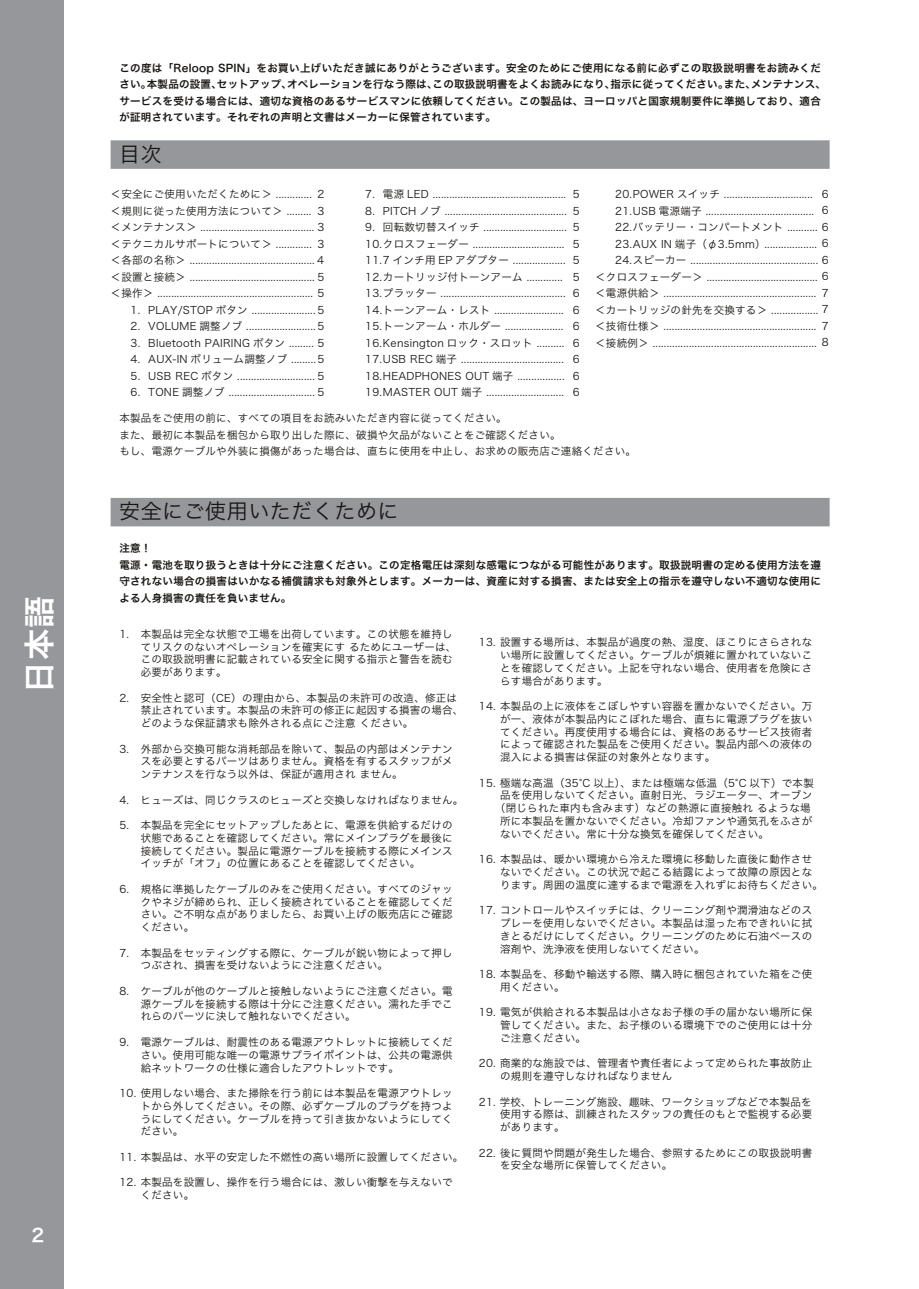
<style>
.page{position:relative;width:919px;height:1289px;background:#fff}
.page>*{position:absolute;margin:0;border:0;box-sizing:border-box;transform-origin:0 0}
.t1{font:31.65px "Hira Kaku Pro W6";color:#fff}
.t2{font:21px "Hira Kaku Pro W3";letter-spacing:.025em;color:#191715}
.t3{font:18px "Hira Kaku Pro W6";color:#fff}
.t4{font:10.5px/12.8px "Hira Kaku Pro W3";letter-spacing:.025em;color:#191715}
.t5{font:10.5px/16.5px "Hira Kaku Pro W6";letter-spacing:.03em;color:#191715}
</style>
<div class="page">
<div style="left:0;top:0;width:64px;height:1288px;background:#96979b"></div>
<div style="left:111px;top:140px;width:718px;height:29px;background:#96979b"></div>
<div style="left:111px;top:498px;width:718px;height:28px;background:#96979b"></div>
<h1 class="t1" style="left:11px;top:692px;width:98px;rotate:-90deg">日本語</h1>
<h3 class="t3" style="left:31px;top:1218px;width:14px">2</h3>
<p class="t5" style="left:119px;top:59px;width:708px">この度は「Reloop SPIN」をお買い上げいただき誠にありがとうございます。安全のためにご使用になる前に必ずこの取扱説明書をお読みください。本製品の設置、セットアップ、オペレーションを行なう際は、この取扱説明書をよくお読みになり、指示に従ってください。また、メンテナンス、サービスを受ける場合には、適切な資格のあるサービスマンに依頼してください。この製品は、ヨーロッパと国家規制要件に準拠しており、適合が証明されています。それぞれの声明と文書はメーカーに保管されています。</p>
<h2 class="t2" style="left:119px;top:135px;width:44px">目次</h2>
<p class="t4" style="left:111px;top:185px;width:215px;line-height:16.5px">＜安全にご使用いただくために＞ .............＜規則に従った使用方法について＞ .........＜メンテナンス＞ ......................................... 3＜テクニカルサポートについて＞ .............＜各部の名称＞ ............................................. 4＜設置と接続＞ ............................................. 5＜操作＞ ........................................................ 5</p>
<p class="t4" style="left:131px;top:303px;width:195px">1. PLAY/STOP ボタン .......................5</p>
<p class="t4" style="left:131px;top:319px;width:195px">2. VOLUME 調整ノブ .........................5</p>
<p class="t4" style="left:131px;top:335px;width:195px">3. Bluetooth PAIRING ボタン ......... 5</p>
<p class="t4" style="left:131px;top:352px;width:195px">4. AUX-IN ボリューム調整ノブ .........5</p>
<p class="t4" style="left:131px;top:368px;width:195px">5. USB REC ボタン ............................ 5</p>
<p class="t4" style="left:131px;top:385px;width:195px">6. TONE 調整ノブ ............................... 5</p>
<p class="t4" style="left:317px;top:185px;width:8px;line-height:16.5px">2<br>3</p>
<p class="t4" style="left:317px;top:236px;width:8px">3</p>
<p class="t4" style="left:365px;top:187px;width:202px">7. 電源 LED ................................................</p>
<p class="t4" style="left:365px;top:203px;width:203px">8. PITCH ノブ ............................................</p>
<p class="t4" style="left:365px;top:220px;width:203px">9. 回転数切替スイッチ ..............................</p>
<p class="t4" style="left:365px;top:236px;width:201px">10. クロスフェーダー .................................</p>
<p class="t4" style="left:365px;top:253px;width:202px">11. 7 インチ用 EP アダプター ...................</p>
<p class="t4" style="left:365px;top:269px;width:199px">12. カートリッジ付トーンアーム .............</p>
<p class="t4" style="left:365px;top:286px;width:202px">13. プラッター .............................................</p>
<p class="t4" style="left:365px;top:302px;width:200px">14. トーンアーム・レスト .........................</p>
<p class="t4" style="left:365px;top:319px;width:199px">15. トーンアーム・ホルダー .....................</p>
<p class="t4" style="left:365px;top:335px;width:200px">16. Kensington ロック・スロット ..........</p>
<p class="t4" style="left:365px;top:352px;width:200px">17. USB REC 端子 .....................................</p>
<p class="t4" style="left:365px;top:368px;width:201px">18. HEADPHONES OUT 端子 .................</p>
<p class="t4" style="left:365px;top:385px;width:200px">19. MASTER OUT 端子 ............................</p>
<p class="t4" style="left:572px;top:185px;width:8px;line-height:16.5px;text-align:justify">5<br>5<br>5<br>5<br>5<br>5<br>6<br>6<br>6<br>6<br>6<br>6<br>6</p>
<p class="t4" style="left:821px;top:185px;width:8px;line-height:16.5px">6<br>6</p>
<p class="t4" style="left:615px;top:187px;width:199px">20. POWER スイッチ ................................</p>
<p class="t4" style="left:615px;top:203px;width:200px">21. USB 電源端子 .......................................</p>
<p class="t4" style="left:615px;top:220px;width:215px">22. バッテリー・コンパートメント ........... 6</p>
<p class="t4" style="left:615px;top:236px;width:203px">23. AUX IN 端子（φ3.5mm）...................</p>
<p class="t4" style="left:595px;top:251px;width:235px;line-height:16.5px;text-indent:20px">24. スピーカー .............................................. 6＜クロスフェーダー＞ ........................................ 6＜電源供給＞ .......................................................＜カートリッジの針先を交換する＞ ................. 7＜技術仕様＞ .......................................................＜接続例＞ ...........................................................</p>
<p class="t4" style="left:821px;top:236px;width:8px">6</p>
<p class="t4" style="left:821px;top:286px;width:8px">7</p>
<p class="t4" style="left:821px;top:317px;width:8px;line-height:16.5px">7<br>8</p>
<p class="t4" style="left:119px;top:409px;width:518px;line-height:16.5px">本製品をご使用の前に、すべての項目をお読みいただき内容に従ってください。<br>また、最初に本製品を梱包から取り出した際に、破損や欠品がないことをご確認ください。<br>もし、電源ケーブルや外装に損傷があった場合は、直ちに使用を中止し、お求めの販売店ご連絡ください。</p>
<h2 class="t2" style="left:119px;top:492px;width:281px">安全にご使用いただくために</h2>
<p class="t5" style="left:119px;top:539px;width:703px">注意！<br>電源・電池を取り扱うときは十分にご注意ください。この定格電圧は深刻な感電につながる可能性があります。取扱説明書の定める使用方法を遵守されない場合の損害はいかなる補償請求も対象外とします。メーカーは、資産に対する損害、または安全上の指示を遵守しない不適切な使用による人身損害の責任を負いません。</p>
<p class="t4" style="left:141px;top:626px;width:317px;text-indent:-21px">1. 本製品は完全な状態で工場を出荷しています。この状態を維持してリスクのないオペレーションを確実にす るためにユーザーは、この取扱説明書に記載されている安全に関する指示と警告を読む必要があります。</p>
<p class="t4" style="left:141px;top:690px;width:324px;text-indent:-21px">2. 安全性と認可（CE）の理由から、本製品の未許可の改造、修正は禁止されています。本製品の未許可の修正に起因する損害の場合、どのような保証請求も除外される点にご注意 ください。</p>
<p class="t4" style="left:141px;top:741px;width:313px;text-align:justify;text-indent:-21px">3. 外部から交換可能な消耗部品を除いて、製品の内部はメンテナンスを必要とするパーツはありません。資格を有するスタッフがメンテナンスを行なう以外は、保証が適用され ません。</p>
<p class="t4" style="left:119px;top:792px;width:345px">4. ヒューズは、同じクラスのヒューズと交換しなければなりません。</p>
<p class="t4" style="left:141px;top:818px;width:313px;text-align:justify;text-indent:-21px">5. 本製品を完全にセットアップしたあとに、電源を供給するだけの状態であることを確認してください。常にメインプラグを最後に接続してください。製品に電源ケーブルを接続する際にメインスイッチが「オフ」の位置にあることを確認してください。</p>
<p class="t4" style="left:141px;top:881px;width:313px;text-align:justify;text-indent:-21px">6. 規格に準拠したケーブルのみをご使用ください。すべてのジャックやネジが締められ、正しく接続されていることを確認してください。ご不明な点がありましたら、お買い上げの販売店にご確認ください。</p>
<p class="t4" style="left:141px;top:945px;width:313px;text-indent:-21px">7. 本製品をセッティングする際に、ケーブルが鋭い物によって押しつぶされ、損害を受けないようにご注意ください。</p>
<p class="t4" style="left:141px;top:983px;width:313px;text-align:justify;text-indent:-21px">8. ケーブルが他のケーブルと接触しないようにご注意ください。電源ケーブルを接続する際は十分にご注意ください。濡れた手でこれらのパーツに決して触れないでください。</p>
<p class="t4" style="left:141px;top:1034px;width:313px;text-align:justify;text-indent:-21px">9. 電源ケーブルは、耐震性のある電源アウトレットに接続してください。使用可能な唯一の電源サプライポイントは、公共の電源供給ネットワークの仕様に適合したアウトレットです。</p>
<p class="t4" style="left:141px;top:1085px;width:313px;text-align:justify;text-indent:-21px">10. 使用しない場合、また掃除を行う前には本製品を電源アウトレットから外してください。その際、必ずケーブルのプラグを持つようにしてください。ケーブルを持って引き抜かないようにしてください。</p>
<p class="t4" style="left:119px;top:1149px;width:345px">11. 本製品は、水平の安定した不燃性の高い場所に設置してください。</p>
<p class="t4" style="left:141px;top:1175px;width:313px;text-indent:-21px">12. 本製品を設置し、操作を行う場合には、激しい衝撃を与えないでください。</p>
<p class="t4" style="left:500px;top:635px;width:313px;text-align:justify;text-indent:-21px">13. 設置する場所は、本製品が過度の熱、湿度、ほこりにさらされない場所に設置してください。ケーブルが煩雑に置かれていないことを確認してください。上記を守れない場合、使用者を危険にさらす場合があります。</p>
<p class="t4" style="left:500px;top:699px;width:313px;text-align:justify;text-indent:-21px">14. 本製品の上に液体をこぼしやすい容器を置かないでください。万が一、液体が本製品内にこぼれた場合、直ちに電源プラグを抜いてください。再度使用する場合には、資格のあるサービス技術者によって確認された製品をご使用ください。製品内部への液体の混入による損害は保証の対象外となります。</p>
<p class="t4" style="left:479px;top:775px;width:336px">15. 極端な高温（35°C 以上）、または極端な低温（5°C 以下）で本製</p>
<p class="t4" style="left:500px;top:788px;width:313px">品を使用しないてください。直射日光、ラジエーター、オーブン</p>
<p class="t4" style="left:495px;top:801px;width:317px">（閉じられた車内も含みます）などの熱源に直接触れ るような場</p>
<p class="t4" style="left:500px;top:813px;width:313px">所に本製品を置かないでください。冷却ファンや通気孔をふさが</p>
<p class="t4" style="left:500px;top:826px;width:270px">ないでください。常に十分な換気を確保してください。</p>
<p class="t4" style="left:500px;top:852px;width:324px;text-indent:-21px">16. 本製品は、暖かい環境から冷えた環境に移動した直後に動作させないでください。この状況で起こる結露によって故障の原因となります。周囲の温度に達するまで電源を入れずにお待ちください。</p>
<p class="t4" style="left:500px;top:903px;width:313px;text-align:justify;text-indent:-21px">17. コントロールやスイッチには、クリーニング剤や潤滑油などのスプレーを使用しないでください。本製品は湿った布できれいに拭きとるだけにしてください。クリーニングのために石油ベースの溶剤や、洗浄液を使用しないてください。</p>
<p class="t4" style="left:500px;top:966px;width:313px;text-indent:-21px">18. 本製品を、移動や輸送する際、購入時に梱包されていた箱をご使用ください。</p>
<p class="t4" style="left:500px;top:1005px;width:313px;text-align:justify;text-indent:-21px">19. 電気が供給される本製品は小さなお子様の手の届かない場所に保管してください。また、お子様のいる環境下でのご使用には十分ご注意ください。</p>
<p class="t4" style="left:500px;top:1056px;width:313px;text-indent:-21px">20. 商業的な施設では、管理者や責任者によって定められた事故防止の規則を遵守しなければなりません</p>
<p class="t4" style="left:500px;top:1094px;width:313px;text-align:justify;text-indent:-21px">21. 学校、トレーニング施設、趣味、ワークショップなどで本製品を使用する際は、訓練されたスタッフの責任のもとで監視する必要があります。</p>
<p class="t4" style="left:500px;top:1145px;width:313px;text-indent:-21px">22. 後に質問や問題が発生した場合、参照するためにこの取扱説明書を安全な場所に保管してください。</p>
</div>
